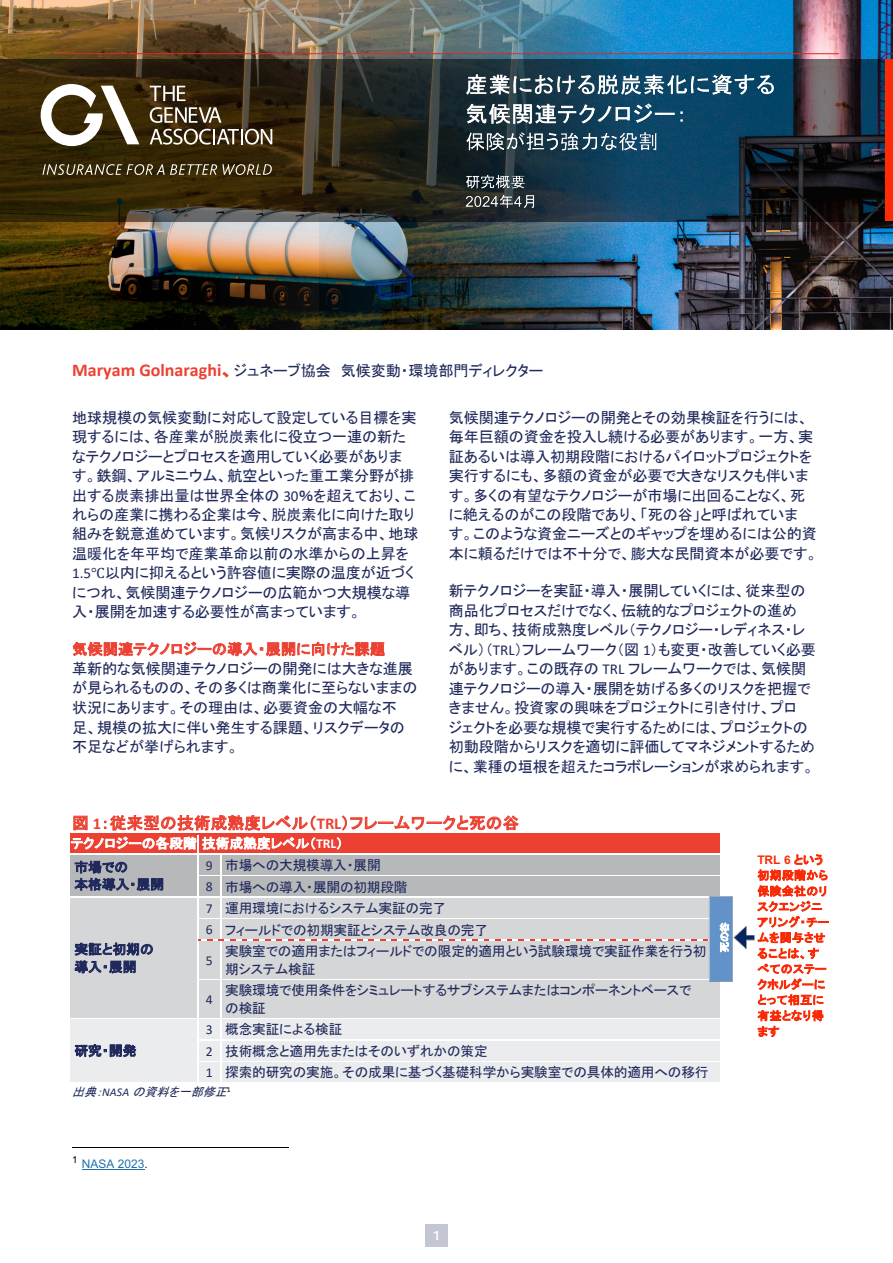
<style>
.page{position:relative;width:893px;height:1263px;background:#fff}
.page>*{position:absolute;margin:0;border:0;box-sizing:border-box;transform-origin:0 0}
.t1{font:16.2px "MS P Gothic";letter-spacing:.015em;color:#ec4132}
.t2{font:15.15px/19.5px "MS P Gothic";letter-spacing:-.01em;color:#20295b}
.t3{font:14.85px "MS P Gothic";letter-spacing:.01em;color:#ec4132}
.t4{font:13.65px/21.6px "MS P Gothic";letter-spacing:-.015em;color:#20295b}
.t5{font:13.65px "Calibri";color:#20295b}
.t6{font:700 13.5px "Bliss 2";color:#fff}
.t7{font:13.35px/23.7px "MS P Gothic";letter-spacing:.005em;color:#fff}
.t8{font:13.35px/17.7px "MS P Gothic";letter-spacing:.005em;color:#20295b}
.t9{font:italic 11.85px "MS P Gothic";color:#20295b}
.t10{font:11.85px "Arial";letter-spacing:.005em;color:#2171ac}
.t11{font:700 11.85px "Arial";color:#f92905}
.t12{font:11.7px/15.6px "MS P Gothic";letter-spacing:.03em;color:#f92905}
.t13{font:10.2px "MS P Gothic";color:#fff}
.t14{font:9.75px "Arial";color:#000}
.s1{font-family:"Calibri";font-weight:700;font-size:18px;color:#ec4132}
.s2{font-size:17.7px;color:#ec4132}
.s3{font-family:"Calibri"}
.s4{font-family:"Cambria Math"}
.s5{font-family:"Calibri";font-weight:700;font-size:16.5px}
.s6{font-family:"Calibri";font-weight:700;font-size:13.65px}
.s7{color:#20295b}
.s8{font-family:"MS P Gothic";font-weight:400;font-size:11.7px}
</style>
<div class="page">
<div style="left:70px;top:833px;width:127px;height:21px;background:#ec4132"></div>
<div style="left:70px;top:855px;width:127px;height:42px;background:#b6b8ba"></div>
<div style="left:70px;top:898px;width:127px;height:120px;background:#d4d6d7"></div>
<hr style="left:70px;top:896px;width:127px;height:2px;background:#fff">
<div style="left:198px;top:941px;width:22px;height:38px;background:#d4d6d7"></div>
<div style="left:225px;top:943px;width:491px;height:17px;background:#d4d6d7"></div>
<div style="left:225px;top:960px;width:491px;height:17px;background:#d4d6d7"></div>
<svg style="left:197px;top:833px;width:523px;height:110px;background:#d0b0ae"></svg>
<hr style="left:222px;top:941px;width:499px;height:2px;background:#d4d6d7">
<hr style="left:198px;top:977px;width:23px;height:2px;background:#d4d6d7">
<hr style="left:197px;top:943px;width:2px;height:36px;background:#fff">
<hr style="left:221px;top:977px;width:500px;height:2px;background:#d4d6d7">
<hr style="left:221px;top:943px;width:1px;height:36px;background:#fff">
<div style="left:198px;top:980px;width:22px;height:38px;background:#d4d6d7"></div>
<div style="left:225px;top:981px;width:491px;height:18px;background:#d4d6d7"></div>
<div style="left:225px;top:999px;width:491px;height:18px;background:#d4d6d7"></div>
<hr style="left:222px;top:980px;width:498px;height:2px;background:#d4d6d7">
<hr style="left:198px;top:1016px;width:23px;height:2px;background:#d4d6d7">
<hr style="left:197px;top:982px;width:2px;height:36px;background:#fff">
<hr style="left:221px;top:1016px;width:500px;height:2px;background:#d4d6d7">
<hr style="left:221px;top:982px;width:1px;height:36px;background:#fff">
<hr style="left:720px;top:982px;width:1px;height:36px;background:#fff">
<div style="left:70px;top:1019px;width:127px;height:64px;background:#ebeced"></div>
<div style="left:225px;top:1021px;width:491px;height:17px;background:#ebeced"></div>
<hr style="left:222px;top:1019px;width:498px;height:2px;background:#ebeced">
<hr style="left:221px;top:1038px;width:500px;height:1px;background:#ebeced">
<div style="left:225px;top:1042px;width:491px;height:18px;background:#ebeced"></div>
<hr style="left:222px;top:1041px;width:498px;height:1px;background:#ebeced">
<hr style="left:221px;top:1060px;width:500px;height:1px;background:#ebeced">
<div style="left:225px;top:1064px;width:491px;height:17px;background:#ebeced"></div>
<hr style="left:222px;top:1062px;width:498px;height:2px;background:#ebeced">
<hr style="left:221px;top:1081px;width:500px;height:2px;background:#ebeced">
<svg style="left:199px;top:1019px;width:23px;height:64px"></svg>
<hr style="left:72px;top:1147px;width:216px;height:1px;background:#000">
<hr style="left:82px;top:1169px;width:63px;height:1px;background:#2171ac">
<img style="left:706px;top:872px;width:49px;height:134px">
<img style="left:717px;top:885px;width:15px;height:87px">
<img style="left:626px;top:0;width:267px;height:330px">
<img style="left:0;top:0;width:626px;height:330px">
<svg style="left:0;top:60px;width:893px;height:162px;background:#2c2a1f"></svg>
<img style="left:460px;top:70px;width:316px;height:141px">
<div style="left:425px;top:1224px;width:23px;height:22px;background:#c4c7d3"></div>
<hr style="left:54px;top:53px;width:785px;height:1px;background:#df2826">
<svg style="left:150px;top:86px;width:36px;height:15px"></svg>
<svg style="left:150px;top:107px;width:71px;height:16px"></svg>
<svg style="left:150px;top:129px;width:122px;height:16px"></svg>
<svg style="left:41px;top:84px;width:98px;height:62px"></svg>
<svg style="left:42px;top:164px;width:230px;height:11px;background:#665b42"></svg>
<div style="left:885px;top:60px;width:8px;height:161px;background:#ff2b06"></div>
<p class="t2" style="left:72px;top:360px;width:473px"><span class="s1">Maryam Golnaraghi</span><span class="s2">、</span>ジュネーブ協会 気候変動・環境部門ディレクター</p>
<p class="t2" style="left:72px;top:407px;width:348px">地球規模の気候変動に対応して設定している目標を実現するには、各産業が脱炭素化に役立つ一連の新たなテクノロジーとプロセスを適用していく必要があります。鉄鋼、アルミニウム、航空といった重工業分野が排出する炭素排出量は世界全体の <span class="s3">30</span>％を超えており、これらの産業に携わる企業は今、脱炭素化に向けた取り組みを鋭意進めています。気候リスクが高まる中、地球温暖化を年平均で産業革命以前の水準からの上昇を<br><span class="s3">1.5</span><span class="s4">℃</span>以内に抑えるという許容値に実際の温度が近づくにつれ、気候関連テクノロジーの広範かつ大規模な導入・展開を加速する必要性が高まっています。</p>
<p class="t3" style="left:72px;top:642px;width:314px">気候関連テクノロジーの導入・展開に向けた課題</p>
<p class="t2" style="left:72px;top:659px;width:347px">革新的な気候関連テクノロジーの開発には大きな進展が見られるものの、その多くは商業化に至らないままの状況にあります。その理由は、必要資金の大幅な不<br>足、規模の拡大に伴い発生する課題、リスクデータの不足などが挙げられます。</p>
<p class="t2" style="left:449px;top:407px;width:370px">気候関連テクノロジーの開発とその効果検証を行うには、毎年巨額の資金を投入し続ける必要があります。一方、実証あるいは導入初期段階におけるパイロットプロジェクトを実行するにも、多額の資金が必要で大きなリスクも伴います。多くの有望なテクノロジーが市場に出回ることなく、死に絶えるのがこの段階であり、「死の谷」と呼ばれていま<br>す。このような資金ニーズとのギャップを埋めるには公的資本に頼るだけでは不十分で、膨大な民間資本が必要です。</p>
<p class="t2" style="left:449px;top:581px;width:369px">新テクノロジーを実証・導入・展開していくには、従来型の商品化プロセスだけでなく、伝統的なプロジェクトの進め方、即ち、技術成熟度レベル（テクノロジー・レディネス・レベル）（<span class="s3">TRL</span>）フレームワーク（図 <span class="s3">1</span>）も変更・改善していく必要があります。この既存の <span class="s3">TRL</span> フレームワークでは、気候関連テクノロジーの導入・展開を妨げる多くのリスクを把握できません。投資家の興味をプロジェクトに引き付け、プロ<br>ジェクトを必要な規模で実行するためには、プロジェクトの初動段階からリスクを適切に評価してマネジメントするために、業種の垣根を超えたコラボレーションが求められます。</p>
<p class="t1" style="left:72px;top:815px;width:448px">図 <span class="s5">1</span>：従来型の技術成熟度レベル（<span class="s5">TRL</span>）フレームワークと死の谷</p>
<p class="t7" style="left:71px;top:831px;width:274px">テクノロジーの各段階技術成熟度レベル（<span class="s6">TRL</span>）<span class="s7">市場での</span></p>
<p class="t8" style="left:74px;top:875px;width:91px">本格導入・展開</p>
<p class="t4" style="left:206px;top:854px;width:203px"><span class="s3">9</span> 市場への大規模導入・展開<br><span class="s3">8</span> 市場への導入・展開の初期段階</p>
<p class="t8" style="left:74px;top:940px;width:81px">実証と初期の導入・展開</p>
<p class="t4" style="left:206px;top:897px;width:284px"><span class="s3">7</span> 運用環境におけるシステム実証の完了<br><span class="s3">6</span> フィールドでの初期実証とシステム改良の完了</p>
<p class="t5" style="left:206px;top:950px;width:8px">5</p>
<p class="t4" style="left:225px;top:943px;width:483px;line-height:17.2px">実験室での適用またはフィールドでの限定的適用という試験環境で実証作業を行う初期システム検証</p>
<p class="t5" style="left:206px;top:990px;width:8px">4</p>
<p class="t4" style="left:225px;top:981px;width:468px;line-height:17.7px">実験環境で使用条件をシミュレートするサブシステムまたはコンポーネントベースでの検証</p>
<p class="t4" style="left:206px;top:1019px;width:504px"><span class="s3">3</span> 概念実証による検証<br><span class="s3">2</span> 技術概念と適用先またはそのいずれかの策定<br><span class="s3">1</span> 探索的研究の実施。その成果に基づく基礎科学から実験室での具体的適用への移行</p>
<p class="t9" style="left:72px;top:1086px;width:160px">出典：<span class="s3">NA SA</span> の資料を一部修正<sup>1</sup></p>
<p class="t8" style="left:74px;top:1042px;width:63px">研究・開発</p>
<p class="t13" style="left:719px;top:952px;width:32px;rotate:-90deg">死の谷</p>
<p class="t14" style="left:72px;top:1153px;width:7px">1</p>
<p class="t10" style="left:82px;top:1156px;width:67px">NASA 2023<span class="s7">.</span></p>
<p class="t6" style="left:434px;top:1227px;width:8px">1</p>
<p class="t11" style="left:757px;top:852px;width:67px">TRL 6 <span class="s8">という</span></p>
<p class="t12" style="left:757px;top:867px;width:73px">初期段階から保険会社のリスクエンジニアリング・チームを関与させることは、すべてのステークホルダーにとって相互に有益となり得ます</p>
</div>
